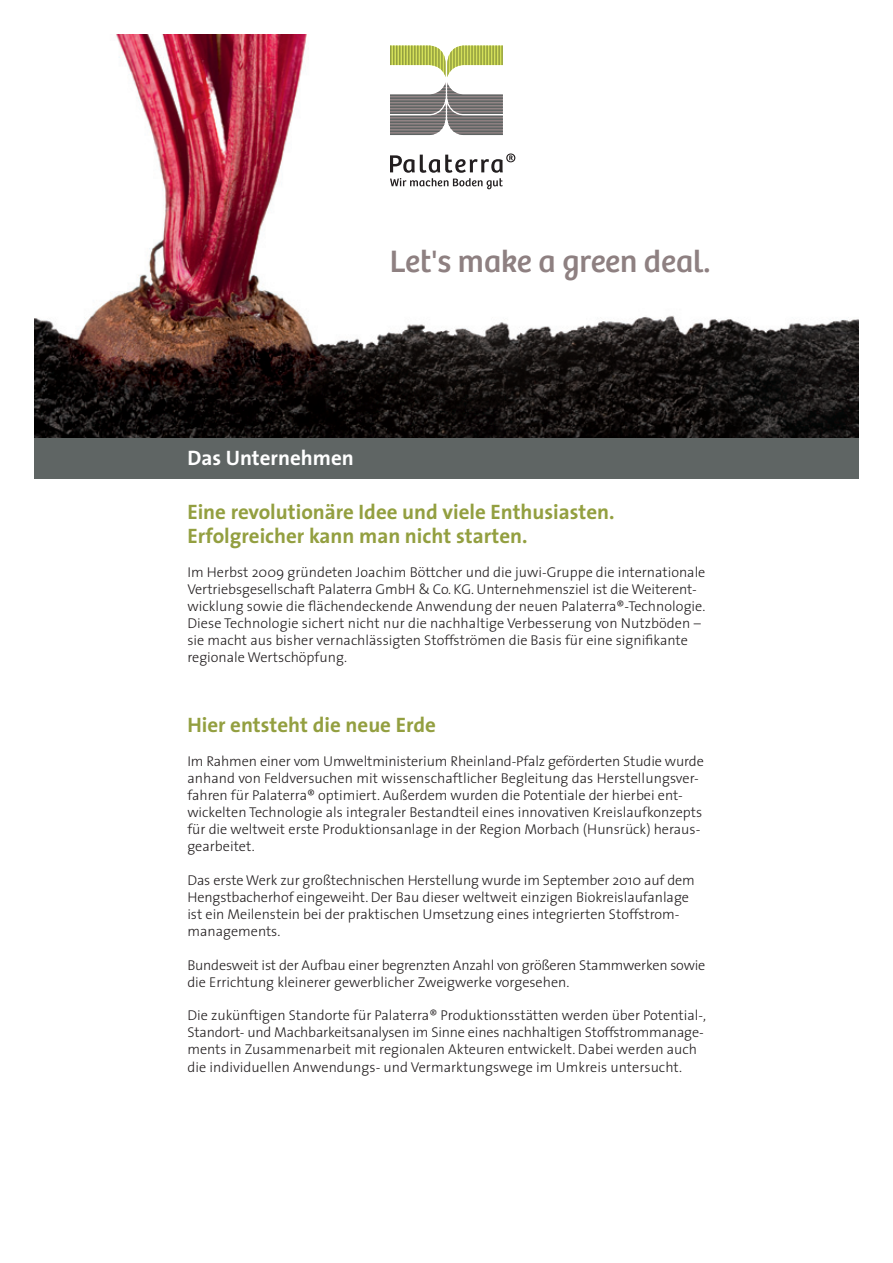
<style>
.page{position:relative;width:893px;height:1263px;background:#fff}
.page>*{position:absolute;margin:0;border:0;box-sizing:border-box;transform-origin:0 0}
.t1{font:32.1px "Bree";color:#8e8081}
.t2{font:700 21px/24px "The Sans";color:#939f40}
.t3{font:700 21px "The Sans";color:#fff}
.t4{font:300 14.25px/17.1px "The Sans";color:#231f20}
</style>
<div class="page">
<img style="left:35px;top:34px;width:824px;height:404px">
<div style="left:35px;top:438px;width:824px;height:41px;background:#5f6564"></div>
<svg style="left:390px;top:45px;width:113px;height:90px"></svg>
<hr style="left:447px;top:85px;width:56px;height:2px;background:#5f6564">
<hr style="left:447px;top:88px;width:56px;height:2px;background:#5f6564">
<hr style="left:447px;top:91px;width:56px;height:2px;background:#5f6564">
<hr style="left:447px;top:94px;width:56px;height:2px;background:#5f6564">
<hr style="left:447px;top:97px;width:56px;height:2px;background:#5f6564">
<hr style="left:447px;top:100px;width:56px;height:2px;background:#5f6564">
<hr style="left:447px;top:103px;width:56px;height:2px;background:#5f6564">
<hr style="left:447px;top:106px;width:56px;height:2px;background:#5f6564">
<hr style="left:447px;top:109px;width:56px;height:2px;background:#5f6564">
<hr style="left:447px;top:112px;width:56px;height:2px;background:#5f6564">
<svg style="left:390px;top:153px;width:125px;height:36px"></svg>
<h1 class="t1" style="left:390px;top:243px;width:322px">Let's make a green deal.</h1>
<h2 class="t3" style="left:187px;top:440px;width:168px">Das Unternehmen</h2>
<h2 class="t2" style="left:187px;top:500px;width:429px">Eine revolutionäre Idee und viele Enthusiasten.<br>Erfolgreicher kann man nicht starten.</h2>
<p class="t4" style="left:187px;top:563px;width:520px">Im Herbst 2009 gründeten Joachim Böttcher und die juwi-Gruppe die internationale Vertriebsgesellschaft Palaterra GmbH &amp; Co. KG. Unternehmensziel ist die Weiterent&shy;wicklung sowie die flächendeckende Anwendung der neuen Palaterra®-Technologie.<br>Diese Technologie sichert nicht nur die nachhaltige Verbesserung von Nutzböden – sie macht aus bisher vernachlässigten Stoffströmen die Basis für eine signifikante regionale Wertschöpfung.</p>
<h2 class="t2" style="left:187px;top:712px;width:250px">Hier entsteht die neue Erde</h2>
<p class="t4" style="left:187px;top:752px;width:518px">Im Rahmen einer vom Umweltministerium Rheinland-Pfalz geförderten Studie wurde anhand von Feldversuchen mit wissenschaftlicher Begleitung das Herstellungsver&shy;fahren für Palaterra® optimiert. Außerdem wurden die Potentiale der hierbei ent&shy;wickelten Technologie als integraler Bestandteil eines innovativen Kreislaufkonzepts für die weltweit erste Produktionsanlage in der Region Morbach (Hunsrück) heraus&shy;gearbeitet.</p>
<p class="t4" style="left:187px;top:871px;width:509px">Das erste Werk zur großtechnischen Herstellung wurde im September 2010 auf dem Hengstbacherhof eingeweiht. Der Bau dieser weltweit einzigen Biokreislaufanlage ist ein Meilenstein bei der praktischen Umsetzung eines integrierten Stoffstrom&shy;managements.</p>
<p class="t4" style="left:187px;top:956px;width:520px">Bundesweit ist der Aufbau einer begrenzten Anzahl von größeren Stammwerken sowie die Errichtung kleinerer gewerblicher Zweigwerke vorgesehen.</p>
<p class="t4" style="left:187px;top:1006px;width:520px">Die zukünftigen Standorte für Palaterra® Produktionsstätten werden über Potential-, Standort- und Machbarkeitsanalysen im Sinne eines nachhaltigen Stoffstrommanage&shy;ments in Zusammenarbeit mit regionalen Akteuren entwickelt. Dabei werden auch die individuellen Anwendungs- und Vermarktungswege im Umkreis untersucht.</p>
</div>
